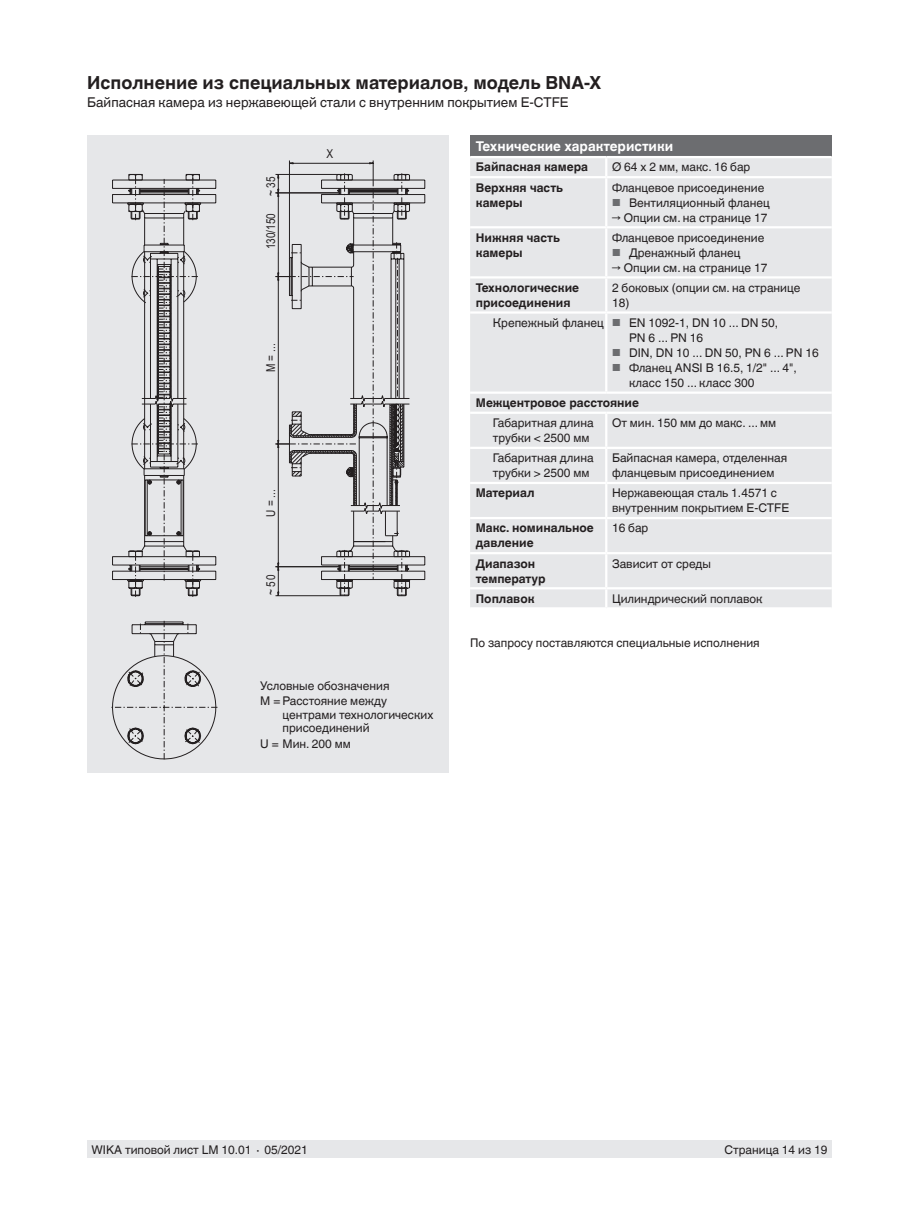
<style>
.page{position:relative;width:919px;height:1214px;background:#fff}
.page>*{position:absolute;margin:0;border:0;box-sizing:border-box;transform-origin:0 0}
.t1{font:700 18px "Helvetica World";color:#231f20}
.t2{font:13.5px "Helvetica World";color:#231f20}
.t3{font:700 13.5px "Helvetica World";color:#fff}
.t4{font:12.3px "Arial Narrow";color:#231f20}
.t5{font:12px/15px "Helvetica World";color:#231f20}
.t6{font:700 12px/15px "Helvetica World";color:#231f20}
.s1{font-size:10.2px;color:#6c6d70}
</style>
<div class="page">
<div style="left:87px;top:1140px;width:744px;height:17px;background:#e6e7e9"></div>
<div style="left:87px;top:136px;width:362px;height:637px;background:#e6e7e9"></div>
<svg style="left:275px;top:160px;width:150px;height:437px"></svg>
<svg style="left:112px;top:173px;width:104px;height:16px"></svg>
<svg style="left:112px;top:189px;width:106px;height:519px"></svg>
<svg style="left:111px;top:621px;width:106px;height:139px"></svg>
<div style="left:470px;top:136px;width:361px;height:21px;background:#6c6d70"></div>
<div style="left:470px;top:158px;width:361px;height:449px;background:#e6e7e9"></div>
<div style="left:470px;top:278px;width:361px;height:113px;background:#e6e7e9"></div>
<hr style="left:470px;top:226px;width:136px;height:2px;background:#fff">
<hr style="left:470px;top:276px;width:136px;height:2px;background:#fff">
<hr style="left:470px;top:311px;width:136px;height:3px;background:#fff">
<hr style="left:470px;top:447px;width:136px;height:2px;background:#fff">
<hr style="left:470px;top:482px;width:136px;height:2px;background:#fff">
<hr style="left:605px;top:228px;width:2px;height:48px;background:#fff">
<hr style="left:605px;top:278px;width:2px;height:33px;background:#fff">
<hr style="left:605px;top:314px;width:2px;height:77px;background:#fff">
<hr style="left:605px;top:414px;width:2px;height:33px;background:#fff">
<hr style="left:605px;top:449px;width:2px;height:33px;background:#fff">
<svg style="left:605px;top:158px;width:2px;height:18px"></svg>
<hr style="left:605px;top:178px;width:2px;height:48px;background:#fff">
<hr style="left:606px;top:176px;width:225px;height:2px;background:#fff">
<hr style="left:606px;top:226px;width:225px;height:2px;background:#fff">
<hr style="left:606px;top:276px;width:225px;height:2px;background:#fff">
<hr style="left:606px;top:311px;width:225px;height:3px;background:#fff">
<hr style="left:606px;top:447px;width:225px;height:2px;background:#fff">
<hr style="left:606px;top:482px;width:225px;height:2px;background:#fff">
<hr style="left:470px;top:176px;width:136px;height:2px;background:#fff">
<hr style="left:605px;top:484px;width:2px;height:33px;background:#fff">
<hr style="left:470px;top:517px;width:136px;height:2px;background:#fff">
<hr style="left:606px;top:517px;width:225px;height:2px;background:#fff">
<hr style="left:605px;top:519px;width:2px;height:33px;background:#fff">
<hr style="left:470px;top:552px;width:136px;height:2px;background:#fff">
<hr style="left:606px;top:552px;width:225px;height:2px;background:#fff">
<hr style="left:605px;top:554px;width:2px;height:33px;background:#fff">
<hr style="left:470px;top:587px;width:136px;height:2px;background:#fff">
<hr style="left:606px;top:587px;width:225px;height:2px;background:#fff">
<svg style="left:605px;top:589px;width:2px;height:18px"></svg>
<hr style="left:470px;top:156px;width:136px;height:2px;background:#fff">
<hr style="left:606px;top:156px;width:225px;height:2px;background:#fff">
<hr style="left:470px;top:391px;width:136px;height:3px;background:#fff">
<hr style="left:606px;top:391px;width:225px;height:3px;background:#fff">
<hr style="left:470px;top:411px;width:136px;height:3px;background:#fff">
<hr style="left:606px;top:411px;width:225px;height:3px;background:#fff">
<h1 class="t1" style="left:87px;top:73px;width:515px">Исполнение из специальных материалов, модель BNA-X</h1>
<p class="t2" style="left:87px;top:95px;width:483px">Байпасная камера из нержавеющей стали с внутренним покрытием E-CTFE</p>
<p class="t4" style="left:262px;top:196px;width:21px;rotate:-90deg">~35</p>
<p class="t4" style="left:262px;top:249px;width:38px;rotate:-90deg">130/150</p>
<p class="t4" style="left:262px;top:372px;width:30px;rotate:-90deg">M = ...</p>
<p class="t4" style="left:262px;top:516px;width:29px;rotate:-90deg">U = ...</p>
<p class="t4" style="left:262px;top:594px;width:21px;rotate:-90deg">~50</p>
<p class="t4" style="left:326px;top:145px;width:8px">X</p>
<p class="t5" style="left:260px;top:678px;width:131px;line-height:15.5px">Условные обозначения<br>M = Расстояние между</p>
<p class="t5" style="left:282px;top:708px;width:152px;line-height:13.5px">центрами технологических присоединений</p>
<p class="t5" style="left:260px;top:736px;width:92px">U = Мин. 200 мм</p>
<p class="t3" style="left:476px;top:139px;width:199px">Технические характеристики</p>
<p class="t6" style="left:476px;top:160px;width:114px">Байпасная камера</p>
<p class="t5" style="left:612px;top:160px;width:140px">Ø 64 x 2 мм, макс. 16 бар</p>
<p class="t6" style="left:476px;top:180px;width:89px">Верхняя часть камеры</p>
<p class="t5" style="left:612px;top:180px;width:154px">Фланцевое присоединение</p>
<p class="t5" style="left:612px;top:195px;width:159px"><span class="s1">■</span> Вентиляционный фланец</p>
<p class="t5" style="left:612px;top:210px;width:157px">→ Опции см. на странице 17</p>
<p class="t6" style="left:476px;top:230px;width:85px">Нижняя часть камеры</p>
<p class="t5" style="left:612px;top:230px;width:154px">Фланцевое присоединение</p>
<p class="t5" style="left:612px;top:245px;width:130px"><span class="s1">■</span> Дренажный фланец</p>
<p class="t5" style="left:612px;top:260px;width:157px">→ Опции см. на странице 17</p>
<p class="t6" style="left:476px;top:280px;width:105px">Технологические присоединения</p>
<p class="t5" style="left:612px;top:280px;width:190px">2 боковых (опции см. на странице<br>18)</p>
<p class="t5" style="left:629px;top:315px;width:150px;text-indent:-136px">Крепежный фланец <span class="s1">■</span> EN 1092-1, DN 10 ... DN 50,<br>PN 6 ... PN 16</p>
<p class="t5" style="left:612px;top:345px;width:208px"><span class="s1">■</span> DIN, DN 10 ... DN 50, PN 6 ... PN 16</p>
<p class="t5" style="left:629px;top:360px;width:169px;text-indent:-17px"><span class="s1">■</span> Фланец ANSI B 16.5, 1/2" ... 4", класс 150 ... класс 300</p>
<p class="t6" style="left:476px;top:395px;width:165px">Межцентровое расстояние</p>
<p class="t5" style="left:493px;top:415px;width:102px">Габаритная длина трубки &lt; 2500 мм</p>
<p class="t5" style="left:612px;top:415px;width:166px">От мин. 150 мм до макс. ... мм</p>
<p class="t5" style="left:493px;top:450px;width:102px">Габаритная длина трубки &gt; 2500 мм</p>
<p class="t5" style="left:612px;top:450px;width:177px">Байпасная камера, отделенная фланцевым присоединением</p>
<p class="t6" style="left:476px;top:485px;width:60px">Материал</p>
<p class="t5" style="left:612px;top:485px;width:179px">Нержавеющая сталь 1.4571 с внутренним покрытием E-CTFE</p>
<p class="t6" style="left:476px;top:521px;width:119px">Макс. номинальное давление</p>
<p class="t5" style="left:612px;top:521px;width:38px">16 бар</p>
<p class="t6" style="left:476px;top:556px;width:71px">Диапазон температур</p>
<p class="t5" style="left:612px;top:556px;width:100px">Зависит от среды</p>
<p class="t6" style="left:476px;top:591px;width:60px">Поплавок</p>
<p class="t5" style="left:612px;top:591px;width:152px">Цилиндрический поплавок</p>
<p class="t5" style="left:470px;top:635px;width:291px">По запросу поставляются специальные исполнения</p>
<p class="t5" style="left:91px;top:1142px;width:218px">WIKA типовой лист LM 10.01 ∙ 05/2021</p>
<p class="t5" style="left:724px;top:1142px;width:104px">Страница 14 из 19</p>
</div>
